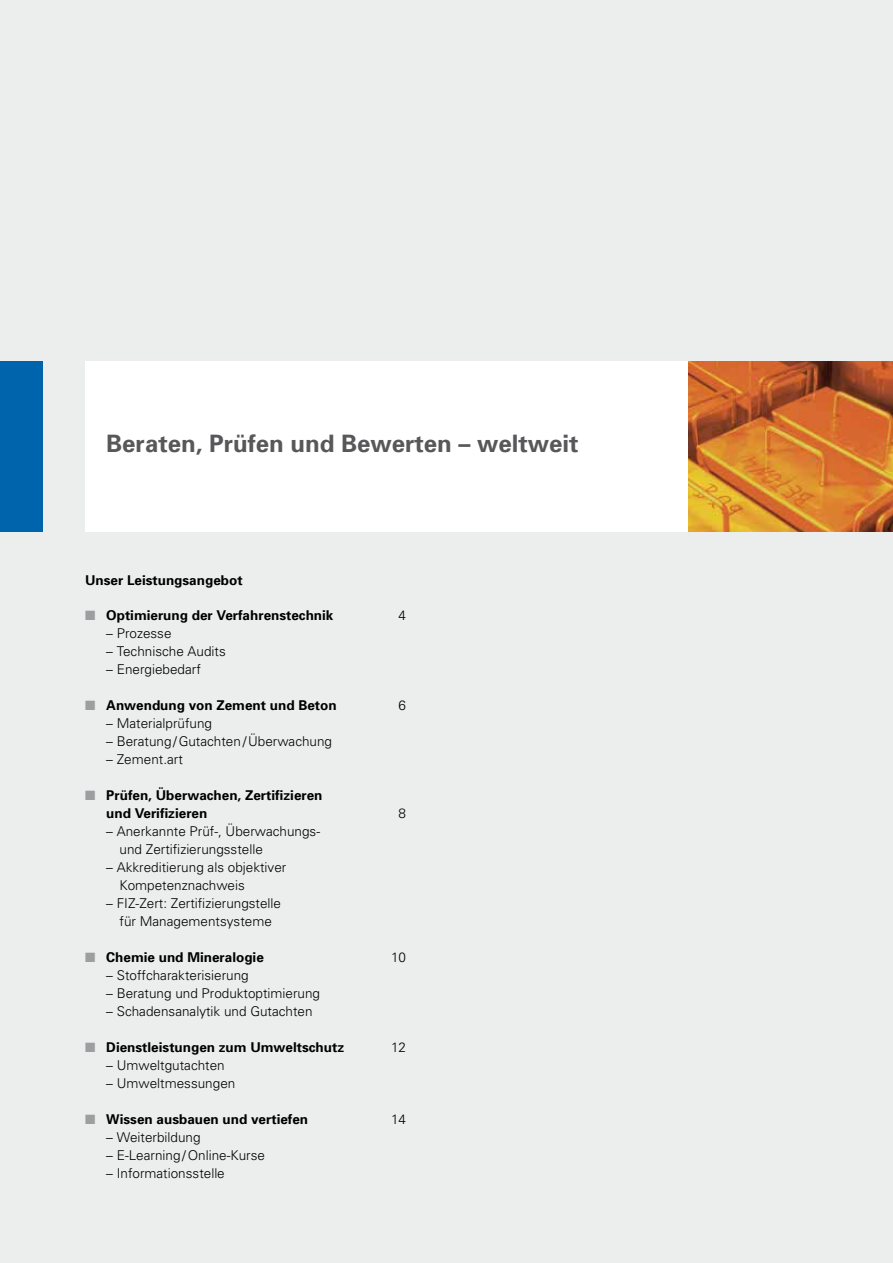
<style>
.page{position:relative;width:893px;height:1263px;background:#eceded}
.page>*{position:absolute;margin:0;border:0;box-sizing:border-box;transform-origin:0 0}
.t1{font:700 24px "Univers";color:#58585a}
.t2{font:300 13.5px/18px "Univers";color:#000}
.t3{font:700 13.5px/18px "Univers";color:#000}
</style>
<div class="page">
<div style="left:0;top:361px;width:43px;height:170px;background:#0064ad"></div>
<div style="left:85px;top:361px;width:808px;height:170px;background:#fff"></div>
<img style="left:688px;top:361px;width:205px;height:171px">
<h1 class="t1" style="left:106px;top:428px;width:474px">Beraten, Prüfen und Bewerten – weltweit</h1>
<p class="t3" style="left:85px;top:570px;width:159px">Unser Leistungsangebot</p>
<p class="t3" style="left:106px;top:606px;width:229px">Optimierung der Verfahrenstechnik</p>
<p class="t2" style="left:399px;top:606px;width:9px">4</p>
<p class="t2" style="left:106px;top:624px;width:67px">– Prozesse</p>
<p class="t2" style="left:106px;top:642px;width:121px">– Technische Audits</p>
<p class="t2" style="left:106px;top:660px;width:96px">– Energiebedarf</p>
<p class="t3" style="left:106px;top:696px;width:232px">Anwendung von Zement und Beton</p>
<p class="t2" style="left:399px;top:696px;width:9px">6</p>
<p class="t2" style="left:106px;top:714px;width:107px">– Materialprüfung</p>
<p class="t2" style="left:106px;top:732px;width:227px">– Beratung/Gutachten/Überwachung</p>
<p class="t2" style="left:106px;top:750px;width:78px">– Zement.art</p>
<p class="t3" style="left:106px;top:786px;width:218px">Prüfen, Überwachen, Zertifizieren und Verifizieren</p>
<p class="t2" style="left:399px;top:804px;width:9px">8</p>
<p class="t2" style="left:120px;top:822px;width:202px;text-indent:-13px">– Anerkannte Prüf-, Überwachungs&shy;und Zertifizierungsstelle</p>
<p class="t2" style="left:120px;top:858px;width:168px;text-indent:-13px">– Akkreditierung als objektiver<br>Kompetenznachweis</p>
<p class="t2" style="left:106px;top:894px;width:176px;text-align:center">– FIZ-Zert: Zertifizierungstelle für Managementsysteme</p>
<p class="t3" style="left:106px;top:948px;width:159px">Chemie und Mineralogie</p>
<p class="t2" style="left:391px;top:948px;width:17px">10</p>
<p class="t2" style="left:106px;top:966px;width:144px">– Stoffcharakterisierung</p>
<p class="t2" style="left:106px;top:984px;width:215px">– Beratung und Produktoptimierung</p>
<p class="t2" style="left:106px;top:1002px;width:208px">– Schadensanalytik und Gutachten</p>
<p class="t3" style="left:106px;top:1038px;width:239px">Dienstleistungen zum Umweltschutz</p>
<p class="t2" style="left:391px;top:1038px;width:17px">12</p>
<p class="t2" style="left:106px;top:1056px;width:120px">– Umweltgutachten</p>
<p class="t2" style="left:106px;top:1074px;width:131px">– Umweltmessungen</p>
<p class="t3" style="left:106px;top:1110px;width:203px">Wissen ausbauen und vertiefen</p>
<p class="t2" style="left:391px;top:1110px;width:17px">14</p>
<p class="t2" style="left:106px;top:1128px;width:96px">– Weiterbildung</p>
<p class="t2" style="left:106px;top:1146px;width:160px">– E-Learning/Online-Kurse</p>
<p class="t2" style="left:106px;top:1164px;width:120px">– Informationsstelle</p>
</div>
